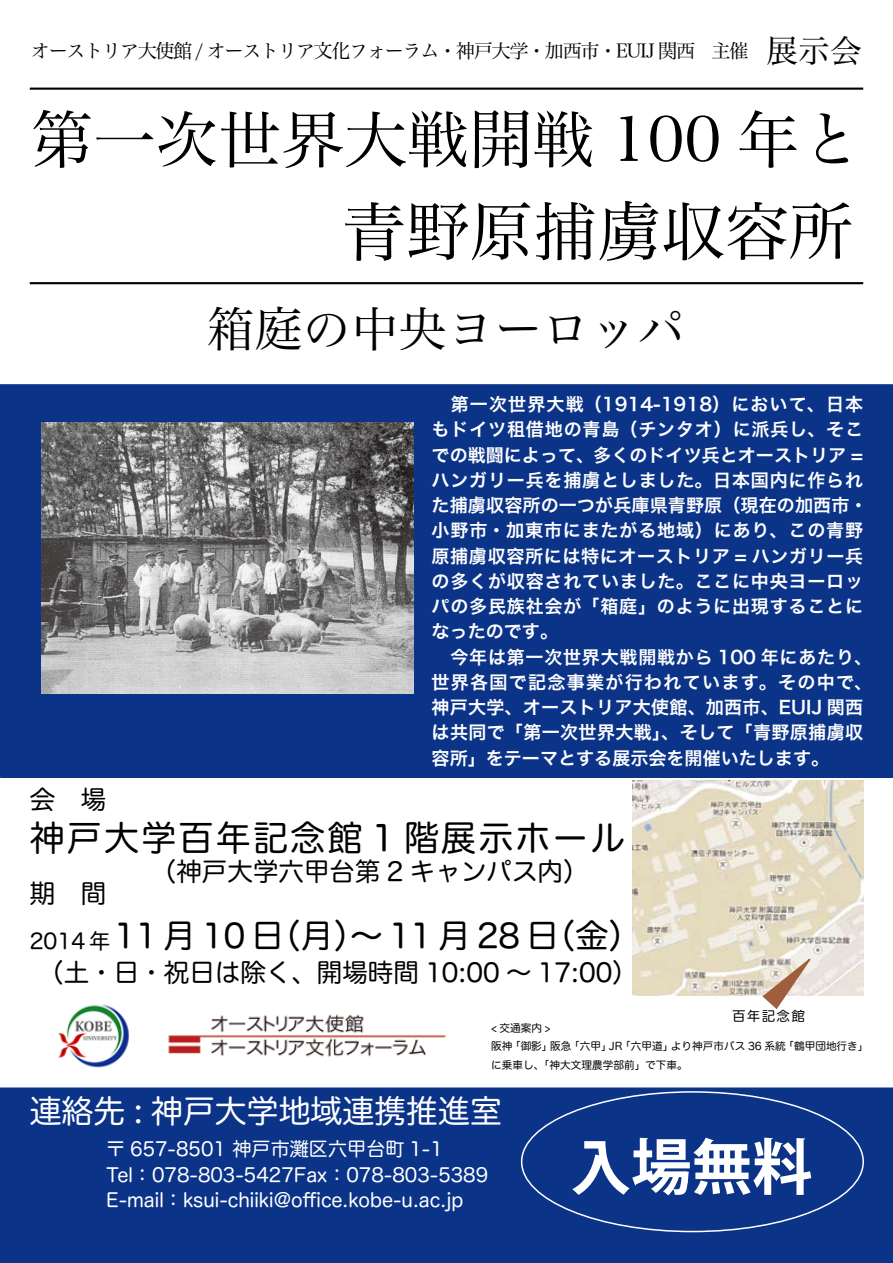
<style>
.page{position:relative;width:893px;height:1263px;background:#fff}
.page>*{position:absolute;margin:0;border:0;box-sizing:border-box;transform-origin:0 0}
.t1{font:63.75px "Hira Min Pro W3";color:#000}
.t2{font:62.7px "Hira Min Pro W3";color:#000}
.t3{font:700 60.6px "Koz Go Pro";color:#fff}
.t4{font:47.85px "Hira Min Pro W3";color:#000}
.t5{font:35.1px "Hira Maru Pro W4";letter-spacing:.06em;color:#000}
.t6{font:33px "Hira Maru Pro W4";color:#000}
.t7{font:31.95px "Hira Maru Pro W4";color:#fff}
.t8{font:31.95px "Hira Min Pro W3";color:#000}
.t9{font:25.5px "Hira Maru Pro W4";color:#000}
.t10{font:21.3px "Hira Maru Pro W4";color:#000}
.t11{font:19.2px/25.2px "Hira Maru Pro W4";color:#fff}
.t12{font:19.2px "Hira Min Pro W3";letter-spacing:-.07em;color:#000}
.t13{font:18px/25.2px "Hira Kaku Pro W6";letter-spacing:.04em;color:#fff}
.t14{font:13.35px "Hira Maru Pro W4";letter-spacing:.1em;color:#000}
.t15{font:10.65px/18.6px "Hira Maru Pro W4";color:#000}
</style>
<div class="page">
<div style="left:0;top:1087px;width:893px;height:176px;background:#0b3388"></div>
<div style="left:1px;top:385px;width:891px;height:392px;background:#0b3388"></div>
<div style="left:0;top:384px;width:893px;height:394px;border:2px solid #0b3388"></div>
<img style="left:41px;top:423px;width:372px;height:270px">
<hr style="left:30px;top:282px;width:833px;height:2px;background:#000">
<img style="left:632px;top:780px;width:231px;height:172px">
<hr style="left:30px;top:88px;width:833px;height:2px;background:#000">
<svg style="left:489px;top:952px;width:375px;height:140px"></svg>
<img style="left:168px;top:1014px;width:278px;height:43px">
<img style="left:58px;top:1004px;width:71px;height:64px">
<h3 class="t8" style="left:766px;top:24px;width:97px">展示会</h3>
<p class="t12" style="left:31px;top:34px;width:737px">オーストリア大使館 / オーストリア文化フォーラム・神戸大学・加西市・EUIJ 関西　主催　</p>
<h2 class="t2" style="left:31px;top:86px;width:833px">第一次世界大戦開戦 100 年と</h2>
<h1 class="t1" style="left:342px;top:177px;width:512px">青野原捕虜収容所</h1>
<h3 class="t4" style="left:207px;top:288px;width:480px">箱庭の中央ヨーロッパ</h3>
<p class="t13" style="left:432px;top:391px;width:442px;text-indent:19px">第一次世界大戦（1914-1918）において、日本もドイツ租借地の青島（チンタオ）に派兵し、そこでの戦闘によって、多くのドイツ兵とオーストリア =ハンガリー兵を捕虜としました。日本国内に作られた捕虜収容所の一つが兵庫県青野原（現在の加西市・小野市・加東市にまたがる地域）にあり、この青野原捕虜収容所には特にオーストリア = ハンガリー兵の多くが収容されていました。ここに中央ヨーロッパの多民族社会が「箱庭」のように出現することになったのです。<br>　今年は第一次世界大戦開戦から 100 年にあたり、世界各国で記念事業が行われています。その中で、神戸大学、オーストリア大使館、加西市、EUIJ 関西は共同で「第一次世界大戦」、そして「青野原捕虜収容所」をテーマとする展示会を開催いたします。</p>
<h3 class="t9" style="left:30px;top:778px;width:78px">会　場</h3>
<h3 class="t5" style="left:30px;top:807px;width:597px">神戸大学百年記念館 1 階展示ホール</h3>
<h3 class="t9" style="left:30px;top:871px;width:78px">期　間</h3>
<h3 class="t9" style="left:151px;top:850px;width:439px">（神戸大学六甲台第 2 キャンパス内(</h3>
<h3 class="t6" style="left:114px;top:907px;width:529px">11 月 10 （日月）～ 11 月 28 （日金(</h3>
<p class="t10" style="left:30px;top:922px;width:82px">2014 年</p>
<h3 class="t9" style="left:38px;top:951px;width:601px">（土・日・祝日は除く、開場時間 10:00 ~ 17:00(</h3>
<p class="t14" style="left:732px;top:1005px;width:75px">百年記念館</p>
<p class="t15" style="left:783px;top:1036px;width:87px">「鶴甲団地行き「</p>
<p class="t15" style="left:491px;top:1017px;width:61px">&lt; 交通案内 &lt;</p>
<p class="t15" style="left:510px;top:1036px;width:44px">「御影」</p>
<p class="t15" style="left:569px;top:1036px;width:44px">「六甲」</p>
<p class="t15" style="left:620px;top:1036px;width:55px">「六甲道」</p>
<p class="t15" style="left:671px;top:1036px;width:116px">より神戸市バス 36 系統</p>
<p class="t15" style="left:550px;top:1036px;width:23px">阪急</p>
<p class="t15" style="left:491px;top:1036px;width:198px">阪神<br>に乗車し、「神大文理農学部前」で下車。</p>
<p class="t15" style="left:609px;top:1036px;width:15px">JR</p>
<h3 class="t7" style="left:30px;top:1084px;width:474px">連絡先 : 神戸大学地域連携推進室</h3>
<p class="t11" style="left:106px;top:1135px;width:383px">〒 657-8501 神戸市灘区六甲台町 1-1<br>Tel：078-803-5427Fax：078-803-5389</p>
<h3 class="t3" style="left:570px;top:1128px;width:244px">入場無料</h3>
<p class="t11" style="left:106px;top:1186px;width:359px">E-mail：ksui-chiiki@office.kobe .u- a c j p.</p>
</div>
